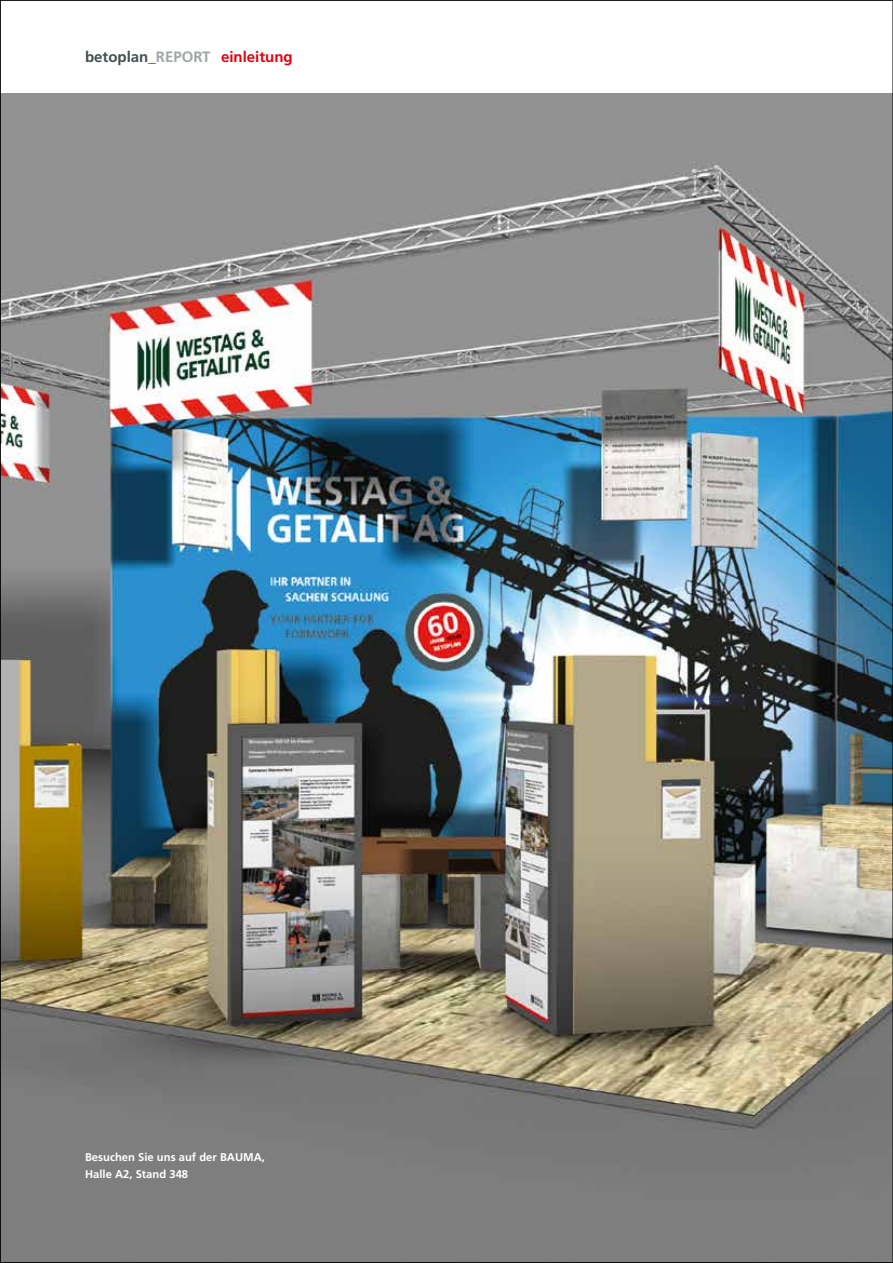
<style>
.page{position:relative;width:893px;height:1263px;background:#fff}
.page>*{position:absolute;margin:0;border:0;box-sizing:border-box;transform-origin:0 0}
.t1{font:700 15px "Frutiger LT Pro";color:#434f4f}
.t2{font:700 15px "Frutiger LT Pro";color:#e3000f}
.t3{font:700 11.25px/16.5px "Frutiger LT Pro";color:#fff}
.s1{color:#e3000f}
.s2{color:#a1a7a7}
</style>
<div class="page">
<img style="left:0;top:0;width:892px;height:1263px">
<hr style="left:892px;top:0;width:1px;height:1263px;background:#000">
<h1 class="t1" style="left:85px;top:48px;width:127px">betoplan<span class="s1">_</span><span class="s2">Report</span></h1>
<h1 class="t2" style="left:221px;top:48px;width:73px">einleitung</h1>
<p class="t3" style="left:85px;top:1149px;width:182px">Besuchen Sie uns auf der BAUMA,<br>Halle A2, Stand 348</p>
</div>
